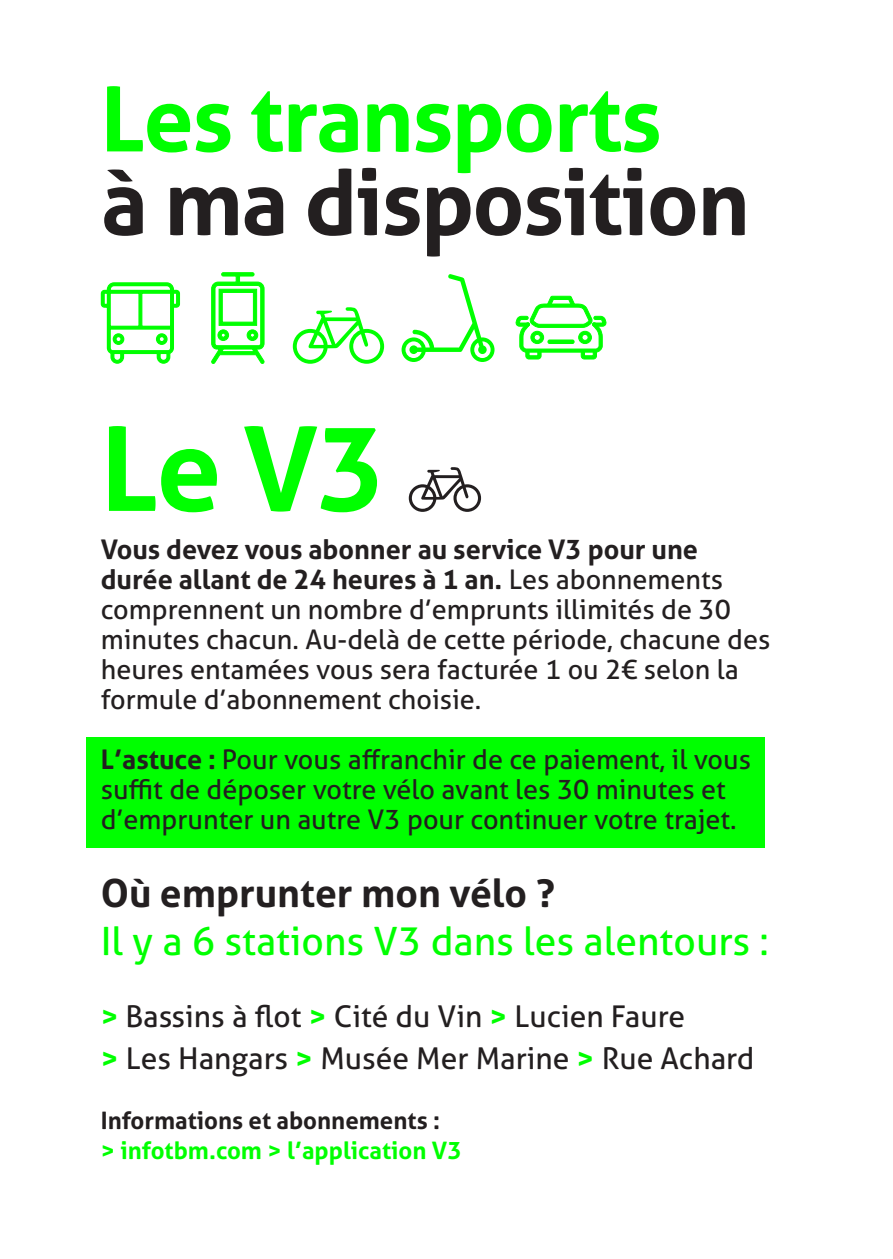
<style>
.page{position:relative;width:893px;height:1259px;background:#fff}
.page>*{position:absolute;margin:0;border:0;box-sizing:border-box;transform-origin:0 0}
.t1{font:700 117px "Aller";color:#0f0}
.t2{font:700 90px "Aller";letter-spacing:-.02em;color:#231f20}
.t3{font:700 90px "Aller";letter-spacing:-.02em;color:#0f0}
.t4{font:39px "Aller";color:#0f0}
.t5{font:700 39px "Aller";color:#231f20}
.t6{font:30px/42px "Aller";color:#231f20}
.t7{font:27px/30px "Aller";color:#231f20}
.t8{font:700 24px "Aller";color:#0f0}
.t9{font:700 24px "Aller";color:#231f20}
.s1{font-weight:700}
.s2{font-weight:700;color:#0f0}
</style>
<div class="page">
<div style="left:86px;top:737px;width:678px;height:111px;background:#0f0"></div>
<svg style="left:100px;top:282px;width:81px;height:82px"></svg>
<svg style="left:293px;top:307px;width:91px;height:57px"></svg>
<svg style="left:211px;top:272px;width:54px;height:92px"></svg>
<svg style="left:402px;top:274px;width:92px;height:88px"></svg>
<svg style="left:409px;top:467px;width:72px;height:45px"></svg>
<svg style="left:515px;top:295px;width:92px;height:65px"></svg>
<h2 class="t3" style="left:101px;top:64px;width:563px">Les transports</h2>
<h2 class="t2" style="left:101px;top:147px;width:651px">à ma disposition</h2>
<h1 class="t1" style="left:101px;top:397px;width:287px">Le V3</h1>
<p class="t7" style="left:101px;top:534px;width:671px"><span class="s1">Vous devez vous abonner au service V3 pour une durée allant de 24 heures à 1 an.</span> Les abonnements comprennent un nombre d’emprunts illimités de 30 minutes chacun. Au-delà de cette période, chacune des heures entamées vous sera facturée 1 ou 2€ selon la formule d’abonnement choisie.</p>
<p class="t7" style="left:101px;top:744px;width:652px"><span class="s1">L’astuce :</span> Pour vous affranchir de ce paiement, il vous suffit de déposer votre vélo avant les 30 minutes et d’emprunter un autre V3 pour continuer votre trajet.</p>
<h3 class="t5" style="left:101px;top:869px;width:456px">Où emprunter mon vélo ?</h3>
<h3 class="t4" style="left:101px;top:917px;width:670px">Il y a 6 stations V3 dans les alentours :</h3>
<p class="t6" style="left:101px;top:995px;width:655px"><span class="s2">&gt;</span> Bassins à flot <span class="s2">&gt;</span> Cité du Vin <span class="s2">&gt;</span> Lucien Faure<br><span class="s2">&gt;</span> Les Hangars <span class="s2">&gt;</span> Musée Mer Marine <span class="s2">&gt;</span> Rue Achard</p>
<p class="t9" style="left:101px;top:1105px;width:341px">Informations et abonnements :</p>
<p class="t8" style="left:101px;top:1135px;width:363px">&gt; infotbm.com &gt; l’application V3</p>
</div>
